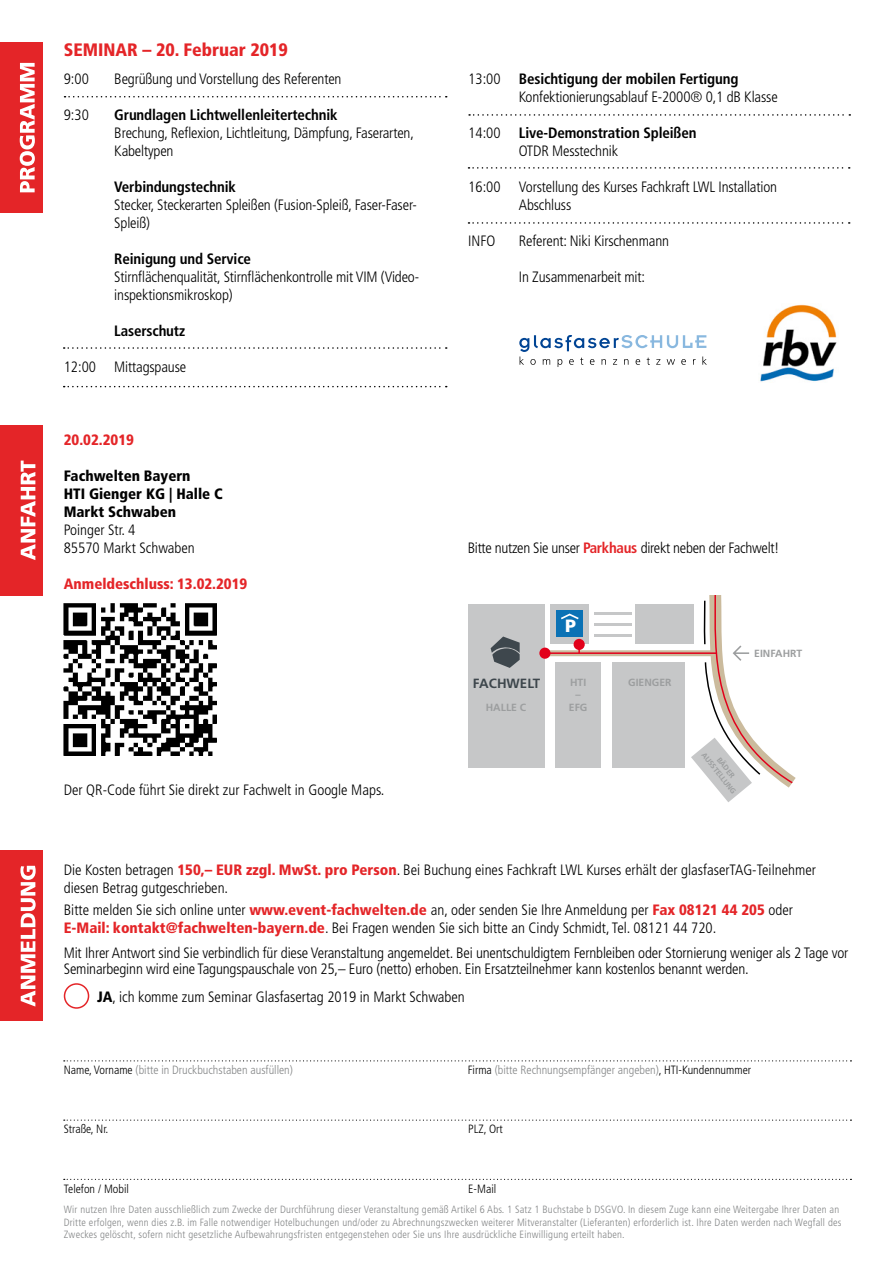
<style>
.page{position:relative;width:893px;height:1263px;background:#fff}
.page>*{position:absolute;margin:0;border:0;box-sizing:border-box;transform-origin:0 0}
.t1{font:900 condensed 18px "Frutiger";color:#e42528}
.t2{font:900 17.85px "Frutiger";color:#fff}
.t3{font:300 condensed 15px/18px "Frutiger";letter-spacing:-.01em;color:#000}
.t4{font:700 condensed 15px "Frutiger";letter-spacing:-.01em;color:#000}
.t5{font:900 condensed 15px/18px "Frutiger";color:#000}
.t6{font:900 condensed 15px "Frutiger";color:#e42528}
.t7{font:700 13.35px "Frutiger";color:#3d464c}
.t8{font:300 condensed 12px "Frutiger";color:#848687}
.t9{font:300 condensed 12px "Frutiger";color:#000}
.t10{font:300 condensed 10.5px/12.6px "Frutiger";letter-spacing:.02em;color:#848687}
.t11{font:700 10.35px/12.5px "Frutiger";color:#9c9e9f;text-align:center}
.t12{font:700 7.35px/8.9px "Frutiger";color:#9c9e9f;text-align:center}
.s1{font-weight:700;color:#e42528}
.s2{font-weight:900;color:#e42528}
.s3{font-weight:900}
.s4{color:#000}
</style>
<div class="page">
<div style="left:0;top:43px;width:43px;height:170px;background:#e42528"></div>
<svg style="left:20px;top:63px;width:15px;height:129px"></svg>
<div style="left:0;top:425px;width:43px;height:170px;background:#e42528"></div>
<svg style="left:21px;top:461px;width:14px;height:99px"></svg>
<div style="left:0;top:850px;width:43px;height:170px;background:#e42528"></div>
<svg style="left:20px;top:866px;width:16px;height:140px"></svg>
<img style="left:64px;top:603px;width:153px;height:153px">
<div style="left:612px;top:662px;width:72px;height:106px;background:#c6c7c8"></div>
<div style="left:555px;top:662px;width:46px;height:106px;background:#c6c7c8"></div>
<div style="left:468px;top:605px;width:77px;height:163px;background:#c6c7c8"></div>
<div style="left:551px;top:605px;width:38px;height:39px;background:#c6c7c8"></div>
<div style="left:635px;top:605px;width:59px;height:39px;background:#c6c7c8"></div>
<hr style="left:594px;top:612px;width:37px;height:3px;background:#c6c7c8">
<hr style="left:594px;top:623px;width:37px;height:3px;background:#c6c7c8">
<hr style="left:594px;top:634px;width:37px;height:3px;background:#c6c7c8">
<div style="left:557px;top:610px;width:26px;height:26px;background:#0b72b5"></div>
<svg style="left:561px;top:613px;width:18px;height:7px"></svg>
<div style="left:547px;top:650px;width:168px;height:6px;background:#cbbb9d"></div>
<hr style="left:545px;top:652px;width:171px;height:2px;background:#e2001a">
<div style="left:539px;top:648px;width:11px;height:11px;background:#e2001a;border-radius:50%"></div>
<div style="left:574px;top:639px;width:11px;height:11px;background:#e2001a;border-radius:50%"></div>
<svg style="left:691px;top:595px;width:105px;height:207px"></svg>
<svg style="left:491px;top:636px;width:29px;height:32px"></svg>
<svg style="left:64px;top:1060px;width:787px;height:1px"></svg>
<svg style="left:64px;top:1119px;width:787px;height:2px"></svg>
<svg style="left:64px;top:1179px;width:787px;height:1px"></svg>
<svg style="left:65px;top:96px;width:382px;height:1px"></svg>
<svg style="left:64px;top:347px;width:383px;height:2px"></svg>
<svg style="left:64px;top:386px;width:383px;height:1px"></svg>
<svg style="left:469px;top:114px;width:381px;height:2px"></svg>
<svg style="left:468px;top:167px;width:382px;height:2px"></svg>
<svg style="left:468px;top:222px;width:382px;height:2px"></svg>
<div style="left:64px;top:983px;width:25px;height:26px;border:2px solid #e42528;border-radius:50%"></div>
<img style="left:760px;top:304px;width:77px;height:78px">
<svg style="left:519px;top:335px;width:188px;height:32px"></svg>
<p class="t1" style="left:64px;top:39px;width:226px">SEMINAR – 20. Februar 2019</p>
<p class="t3" style="left:64px;top:70px;width:27px">9:00</p>
<p class="t3" style="left:64px;top:106px;width:27px">9:30</p>
<p class="t3" style="left:114px;top:70px;width:229px">Begrüßung und Vorstellung des Referenten</p>
<p class="t4" style="left:114px;top:105px;width:225px">Grundlagen Lichtwellenleitertechnik</p>
<p class="t3" style="left:114px;top:124px;width:301px">Brechung, Reflexion, Lichtleitung, Dämpfung, Faserarten,<br>Kabeltypen</p>
<p class="t4" style="left:114px;top:177px;width:123px">Verbindungstechnik</p>
<p class="t3" style="left:114px;top:196px;width:304px">Stecker, Steckerarten Spleißen (Fusion-Spleiß, Faser-Faser-<br>Spleiß)</p>
<p class="t4" style="left:114px;top:249px;width:138px">Reinigung und Service</p>
<p class="t3" style="left:114px;top:268px;width:306px">Stirnflächenqualität, Stirnflächenkontrolle mit VIM (Video&shy;inspektionsmikroskop)</p>
<p class="t4" style="left:114px;top:321px;width:72px">Laserschutz</p>
<p class="t3" style="left:114px;top:358px;width:73px">Mittagspause</p>
<p class="t3" style="left:64px;top:358px;width:34px">12:00</p>
<p class="t6" style="left:64px;top:431px;width:72px">20.02.2019</p>
<p class="t5" style="left:64px;top:467px;width:160px">Fachwelten Bayern<br>HTI Gienger KG | Halle C<br>Markt Schwaben</p>
<p class="t3" style="left:64px;top:521px;width:132px">Poinger Str. 4<br>85570 Markt Schwaben</p>
<p class="t6" style="left:64px;top:575px;width:185px">Anmeldeschluss: 13.02.2019</p>
<p class="t3" style="left:64px;top:781px;width:322px">Der QR-Code führt Sie direkt zur Fachwelt in Google Maps.</p>
<p class="t3" style="left:468px;top:70px;width:34px">13:00</p>
<p class="t3" style="left:468px;top:124px;width:34px">14:00</p>
<p class="t3" style="left:468px;top:178px;width:34px">16:00</p>
<p class="t3" style="left:468px;top:232px;width:29px">INFO</p>
<p class="t4" style="left:519px;top:69px;width:221px">Besichtigung der mobilen Fertigung</p>
<p class="t3" style="left:519px;top:88px;width:260px">Konfektionierungsablauf E-2000® 0,1 dB Klasse</p>
<p class="t4" style="left:519px;top:123px;width:179px">Live-Demonstration Spleißen</p>
<p class="t3" style="left:519px;top:142px;width:101px">OTDR Messtechnik</p>
<p class="t3" style="left:519px;top:178px;width:260px">Vorstellung des Kurses Fachkraft LWL Installation<br>Abschluss</p>
<p class="t3" style="left:519px;top:232px;width:152px">Referent: Niki Kirschenmann</p>
<p class="t3" style="left:519px;top:268px;width:128px">In Zusammenarbeit mit:</p>
<p class="t3" style="left:468px;top:539px;width:313px">Bitte nutzen Sie unser <span class="s1">Parkhaus</span> direkt neben der Fachwelt!</p>
<p class="t7" style="left:473px;top:675px;width:69px">FACHWELT</p>
<p class="t11" style="left:486px;top:701px;width:42px">HALLE C</p>
<p class="t2" style="left:565px;top:615px;width:12px">P</p>
<p class="t11" style="left:569px;top:676px;width:20px">HTI –<br>EFG</p>
<p class="t11" style="left:628px;top:676px;width:45px">GIENGER</p>
<p class="t11" style="left:754px;top:647px;width:49px">EINFAHRT</p>
<p class="t12" style="left:714px;top:745px;width:52px;rotate:52deg">BÄDER<br>AUSSTELLUNG</p>
<p class="t3" style="left:64px;top:860px;width:754px">Die Kosten betragen <span class="s2">150,– EUR zzgl. MwSt. pro Person</span>. Bei Buchung eines Fachkraft LWL Kurses erhält der glasfaserTAG-Teilnehmer diesen Betrag gutgeschrieben.</p>
<p class="t3" style="left:64px;top:901px;width:731px">Bitte melden Sie sich online unter <span class="s2">www.event-fachwelten.de</span> an, oder senden Sie Ihre Anmeldung per <span class="s2">Fax 08121 44 205</span> oder<br><span class="s2">E-Mail: kontakt@fachwelten-bayern.de</span>. Bei Fragen wenden Sie sich bitte an Cindy Schmidt, Tel. 08121 44 720.</p>
<p class="t3" style="left:64px;top:944px;width:786px;line-height:16.5px">Mit Ihrer Antwort sind Sie verbindlich für diese Veranstaltung angemeldet. Bei unentschuldigtem Fernbleiben oder Stornierung weniger als 2 Tage vor<br>Seminarbeginn wird eine Tagungspauschale von 25,– Euro (netto) erhoben. Ein Ersatzteilnehmer kann kostenlos benannt werden.</p>
<p class="t3" style="left:97px;top:988px;width:369px"><span class="s3">JA</span>, ich komme zum Seminar Glasfasertag 2019 in Markt Schwaben</p>
<p class="t8" style="left:64px;top:1063px;width:231px"><span class="s4">Name, Vorname</span> (bitte in Druckbuchstaben ausfüllen)</p>
<p class="t8" style="left:468px;top:1063px;width:285px"><span class="s4">Firma</span> (bitte Rechnungsempfänger angeben)<span class="s4">, HTI-Kundennummer</span></p>
<p class="t9" style="left:64px;top:1122px;width:46px">Straße, Nr.</p>
<p class="t9" style="left:468px;top:1122px;width:36px">PLZ, Ort</p>
<p class="t9" style="left:64px;top:1182px;width:67px">Telefon / Mobil</p>
<p class="t9" style="left:468px;top:1182px;width:29px">E-Mail</p>
<p class="t10" style="left:64px;top:1203px;width:779px">Wir nutzen Ihre Daten ausschließlich zum Zwecke der Durchführung dieser Veranstaltung gemäß Artikel 6 Abs. 1 Satz 1 Buchstabe b DSGVO. In diesem Zuge kann eine Weitergabe Ihrer Daten an<br>Dritte erfolgen, wenn dies z.B. im Falle notwendiger Hotelbuchungen und/oder zu Abrechnungszwecken weiterer Mitveranstalter (Lieferanten) erforderlich ist. Ihre Daten werden nach Wegfall des<br>Zweckes gelöscht, sofern nicht gesetzliche Aufbewahrungsfristen entgegenstehen oder Sie uns Ihre ausdrückliche Einwilligung erteilt haben.</p>
</div>
